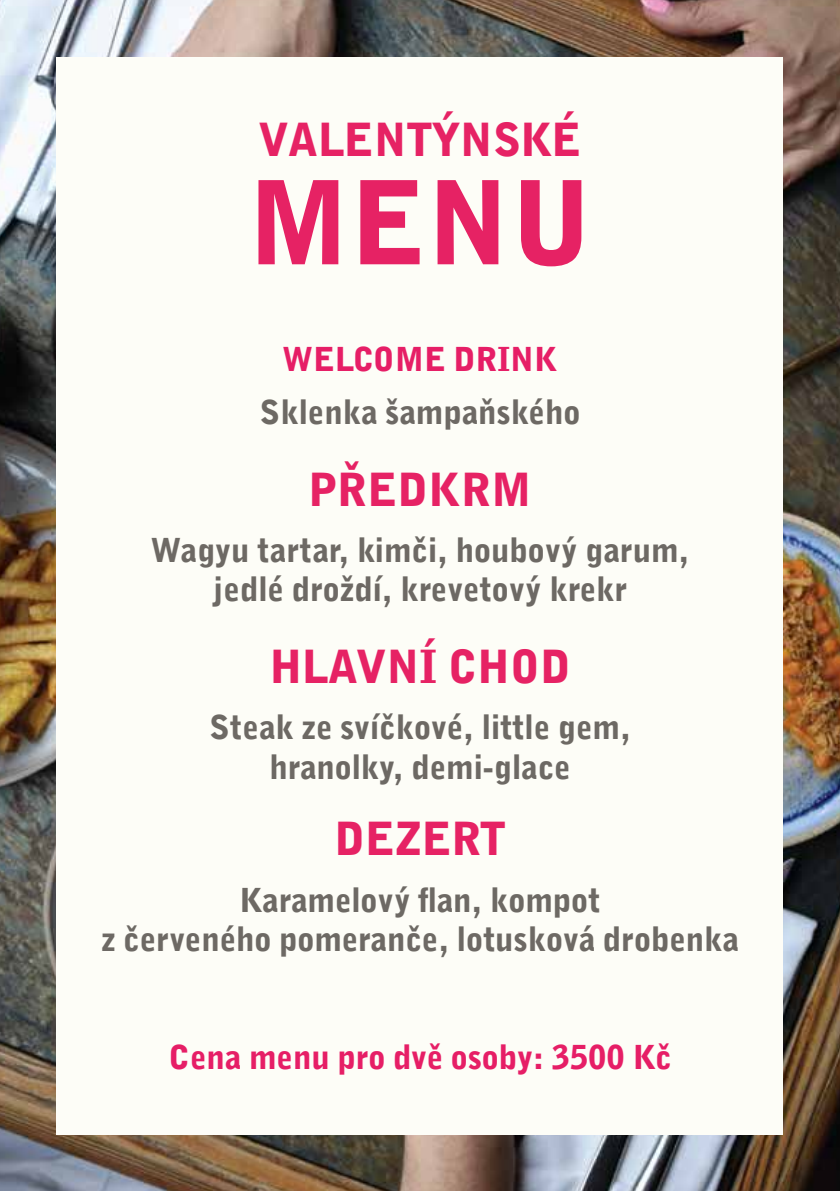
<style>
.page{position:relative;width:840px;height:1191px;background:#fff}
.page>*{position:absolute;margin:0;border:0;box-sizing:border-box;transform-origin:0 0}
.t1{font:900 115.2px "Bell Gothic";color:#e62264}
.t2{font:900 45.4px "Bell Gothic";color:#e62264}
.t3{font:900 32.8px/39.4px "Bell Gothic";color:#6d6964;text-align:center}
.t4{font:900 32.8px "Bell Gothic";color:#e61e66}
</style>
<div class="page">
<img style="left:0;top:0;width:839px;height:1191px">
<div style="left:57px;top:57px;width:725px;height:1077px;background:#fdfdf7"></div>
<h2 class="t2" style="left:258px;top:110px;width:324px">VALENTÝNSKÉ</h2>
<h1 class="t1" style="left:247px;top:148px;width:347px">MENU</h1>
<p class="t4" style="left:282px;top:338px;width:277px">WELCOME DRINK</p>
<p class="t3" style="left:259px;top:393px;width:322px">Sklenka šampaňského</p>
<h2 class="t2" style="left:308px;top:460px;width:224px">PŘEDKRM</h2>
<p class="t3" style="left:150px;top:531px;width:540px">Wagyu tartar, kimči, houbový garum, jedlé droždí, krevetový krekr</p>
<h2 class="t2" style="left:269px;top:637px;width:302px">HLAVNÍ CHOD</h2>
<p class="t3" style="left:209px;top:709px;width:423px">Steak ze svíčkové, little gem, hranolky, demi-glace</p>
<h2 class="t2" style="left:334px;top:809px;width:173px">DEZERT</h2>
<p class="t3" style="left:101px;top:881px;width:639px">Karamelový flan, kompot<br>z červeného pomeranče, lotusková drobenka</p>
<p class="t4" style="left:168px;top:1035px;width:504px">Cena menu pro dvě osoby: 3500 Kč</p>
</div>
